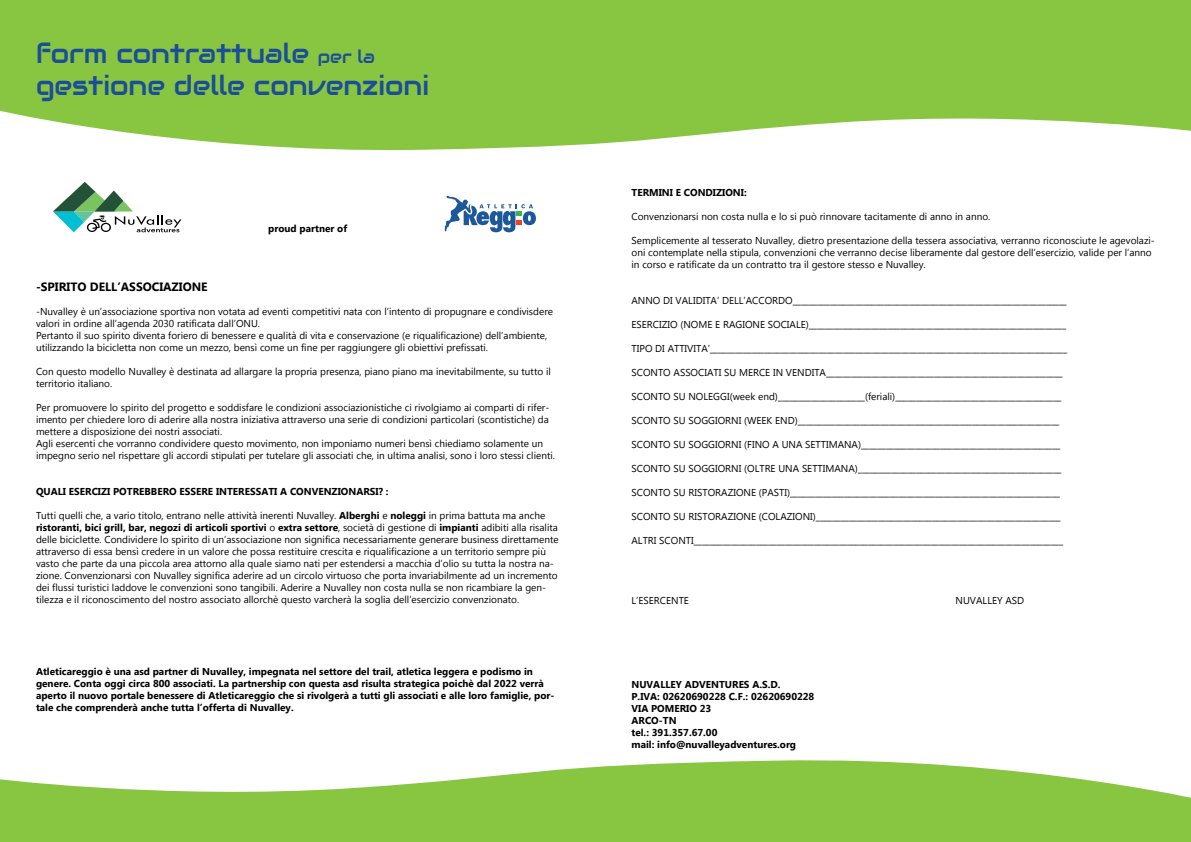
<style>
.page{position:relative;width:1191px;height:842px;background:#fff}
.page>*{position:absolute;margin:0;border:0;box-sizing:border-box;transform-origin:0 0}
.t1{font:27px/32.4px "Audiowide";color:#1c4d99}
.t2{font:700 12px "Myanmar Text";color:#000}
.t3{font:10px/12px "Myanmar Text";color:#000}
.t4{font:700 10px/12px "Myanmar Text";color:#000}
.s1{font-size:18px}
.s2{font-weight:700}
</style>
<div class="page">
<svg style="left:0;top:0;width:1191px;height:151px;background:#95cb56"></svg>
<svg style="left:53px;top:182px;width:128px;height:50px"></svg>
<svg style="left:0;top:760px;width:1191px;height:82px;fill:#88c540"></svg>
<svg style="left:444px;top:196px;width:92px;height:36px"></svg>
<h1 class="t1" style="left:36px;top:37px;width:395px">form contrattuale <span class="s1">per la </span>gestione delle convenzioni</h1>
<p class="t4" style="left:268px;top:223px;width:80px">proud partner of</p>
<p class="t2" style="left:36px;top:280px;width:173px">-SPIRITO DELL’ASSOCIAZIONE</p>
<p class="t3" style="left:36px;top:306px;width:518px">-Nuvalley è un’associazione sportiva non votata ad eventi competitivi nata con l’intento di propugnare e condivisdere valori in ordine all’agenda 2030 ratificata dall’ONU.<br>Pertanto il suo spirito diventa foriero di benessere e qualità di vita e conservazione (e riqualificazione) dell’ambiente, utilizzando la bicicletta non come un mezzo, bensì come un fine per raggiungere gli obiettivi prefissati.</p>
<p class="t3" style="left:36px;top:366px;width:516px">Con questo modello Nuvalley è destinata ad allargare la propria presenza, piano piano ma inevitabilmente, su tutto il territorio italiano.</p>
<p class="t3" style="left:36px;top:402px;width:520px">Per promuovere lo spirito del progetto e soddisfare le condizioni associazionistiche ci rivolgiamo ai comparti di rifer&shy;imento per chiedere loro di aderire alla nostra iniziativa attraverso una serie di condizioni particolari (scontistiche) da mettere a disposizione dei nostri associati.<br>Agli esercenti che vorranno condividere questo movimento, non imponiamo numeri bensì chiediamo solamente un impegno serio nel rispettare gli accordi stipulati per tutelare gli associati che, in ultima analisi, sono i loro stessi clienti.</p>
<p class="t4" style="left:36px;top:486px;width:354px">QUALI ESERCIZI POTREBBERO ESSERE INTERESSATI A CONVENZIONARSI? :</p>
<p class="t3" style="left:36px;top:510px;width:524px">Tutti quelli che, a vario titolo, entrano nelle attività inerenti Nuvalley. <span class="s2">Alberghi</span> e <span class="s2">noleggi</span> in prima battuta ma anche <span class="s2">ristoranti, bici grill, bar, negozi di articoli sportivi</span> o <span class="s2">extra settore</span>, società di gestione di <span class="s2">impianti</span> adibiti alla risalita delle biciclette. Condividere lo spirito di un’associazione non significa necessariamente generare business direttamente attraverso di essa bensì credere in un valore che possa restituire crescita e riqualificazione a un territorio sempre più vasto che parte da una piccola area attorno alla quale siamo nati per estendersi a macchia d’olio su tutta la nostra na&shy;zione. Convenzionarsi con Nuvalley significa aderire ad un circolo virtuoso che porta invariabilmente ad un incremento dei flussi turistici laddove le convenzioni sono tangibili. Aderire a Nuvalley non costa nulla se non ricambiare la gen&shy;tilezza e il riconoscimento del nostro associato allorchè questo varcherà la soglia dell’esercizio convenzionato.</p>
<p class="t4" style="left:36px;top:666px;width:520px">Atleticareggio è una asd partner di Nuvalley, impegnata nel settore del trail, atletica leggera e podismo in genere. Conta oggi circa 800 associati. La partnership con questa asd risulta strategica poichè dal 2022 verrà aperto il nuovo portale benessere di Atleticareggio che si rivolgerà a tutti gli associati e alle loro famiglie, por&shy;tale che comprenderà anche tutta l’offerta di Nuvalley.</p>
<p class="t4" style="left:631px;top:186px;width:117px">TERMINI E CONDIZIONI:</p>
<p class="t3" style="left:631px;top:210px;width:360px">Convenzionarsi non costa nulla e lo si può rinnovare tacitamente di anno in anno.</p>
<p class="t3" style="left:631px;top:234px;width:525px">Semplicemente al tesserato Nuvalley, dietro presentazione della tessera associativa, verranno riconosciute le agevolazi&shy;oni contemplate nella stipula, convenzioni che verranno decise liberamente dal gestore dell’esercizio, valide per l’anno in corso e ratificate da un contratto tra il gestore stesso e Nuvalley.</p>
<p class="t3" style="left:631px;top:294px;width:437px">ANNO DI VALIDITA’ DELL’ACCORDO__________________________________________________________________</p>
<p class="t3" style="left:631px;top:318px;width:436px">ESERCIZIO (NOME E RAGIONE SOCIALE)______________________________________________________________</p>
<p class="t3" style="left:631px;top:342px;width:437px">TIPO DI ATTIVITA’______________________________________________________________________________________</p>
<p class="t3" style="left:631px;top:366px;width:433px">SCONTO ASSOCIATI SU MERCE IN VENDITA_________________________________________________________</p>
<p class="t3" style="left:631px;top:390px;width:431px">SCONTO SU NOLEGGI(week end)_____________________(feriali)________________________________________</p>
<p class="t3" style="left:631px;top:414px;width:429px">SCONTO SU SOGGIORNI (WEEK END)_______________________________________________________________</p>
<p class="t3" style="left:631px;top:438px;width:430px">SCONTO SU SOGGIORNI (FINO A UNA SETTIMANA)________________________________________________</p>
<p class="t3" style="left:631px;top:462px;width:431px">SCONTO SU SOGGIORNI (OLTRE UNA SETTIMANA)_________________________________________________</p>
<p class="t3" style="left:631px;top:486px;width:430px">SCONTO SU RISTORAZIONE (PASTI)_________________________________________________________________</p>
<p class="t3" style="left:631px;top:510px;width:431px">SCONTO SU RISTORAZIONE (COLAZIONI)___________________________________________________________</p>
<p class="t3" style="left:631px;top:534px;width:433px">ALTRI SCONTI_________________________________________________________________________________________</p>
<p class="t3" style="left:631px;top:594px;width:59px">L’ESERCENTE</p>
<p class="t3" style="left:955px;top:594px;width:70px">NUVALLEY ASD</p>
<p class="t4" style="left:631px;top:678px;width:184px">NUVALLEY ADVENTURES A.S.D.<br>P.IVA: 02620690228 C.F.: 02620690228<br>VIA POMERIO 23<br>ARCO-TN<br>tel.: 391.357.67.00<br>mail: info@nuvalleyadventures.org</p>
</div>
